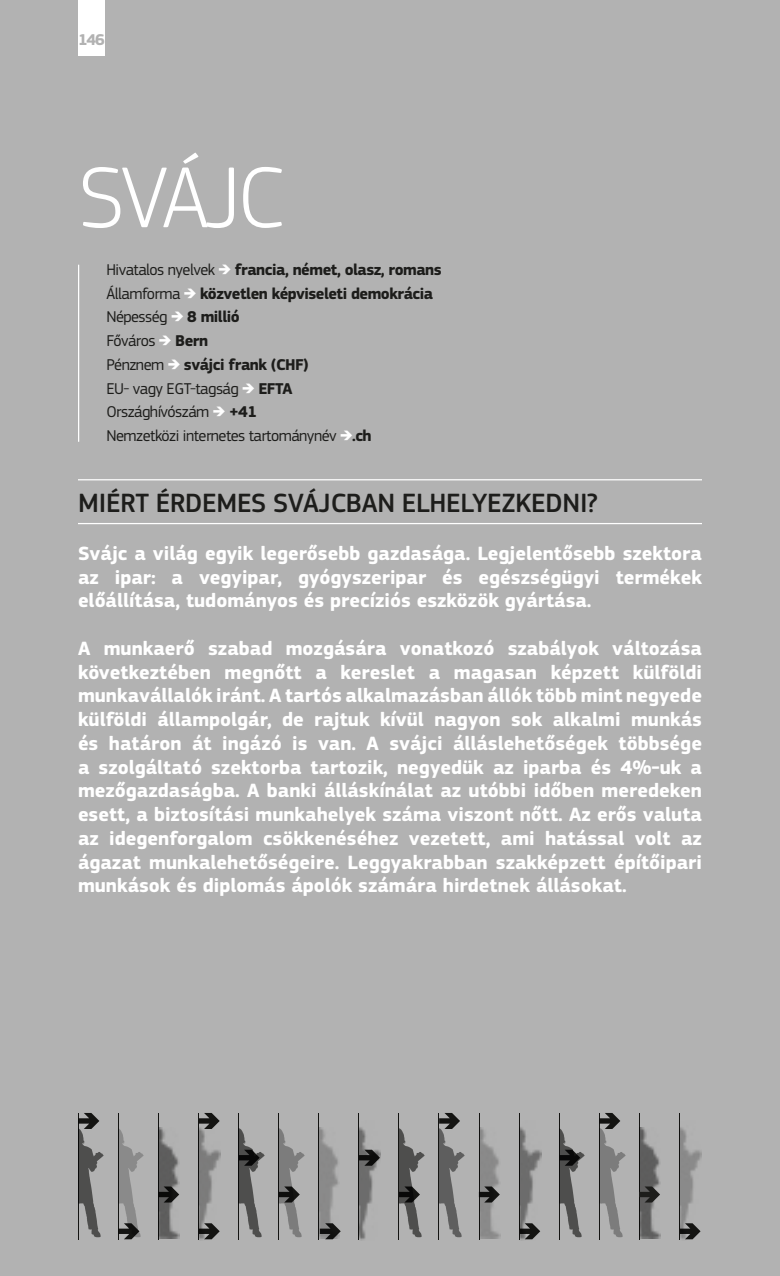
<style>
.page{position:relative;width:780px;height:1276px;background:#b2b2b2}
.page>*{position:absolute;margin:0;border:0;box-sizing:border-box;transform-origin:0 0}
.title_1{font:300 90px "PF Square Sans Pro";letter-spacing:-.05em;color:#fff}
.title_2_countries_1{font:500 27.5px "PF Square Sans Pro";letter-spacing:-.01em;color:#1d1d1b}
.summary_intro{font:700 20px/23.8px "PF Square Sans Pro";color:#fff;text-align:justify}
.summary{font:700 16.25px "PF Square Sans Pro";letter-spacing:-.03em;color:#1d1d1b}
.summary-2{font:16.25px "PF Square Sans Pro";letter-spacing:-.03em;color:#1d1d1b}
.t1{font:700 16.25px "PF Square Sans Pro";color:#b2b2b2}
.s1{font-weight:400}
.s2{font-weight:900;color:#fff}
.s3{font-weight:700}
</style>
<div class="page">
<div style="left:78px;top:0;width:27px;height:55px;background:#fff"></div>
<img style="left:119px;top:1129px;width:25px;height:108px">
<hr style="left:118px;top:1113px;width:1px;height:126px;background:#1d1d1b">
<svg style="left:118px;top:1223px;width:21px;height:16px"></svg>
<img style="left:279px;top:1128px;width:26px;height:109px">
<hr style="left:278px;top:1113px;width:1px;height:126px;background:#1d1d1b">
<svg style="left:279px;top:1186px;width:21px;height:16px"></svg>
<img style="left:439px;top:1129px;width:26px;height:108px">
<hr style="left:438px;top:1113px;width:1px;height:126px;background:#1d1d1b">
<svg style="left:439px;top:1113px;width:21px;height:16px"></svg>
<img style="left:600px;top:1129px;width:26px;height:108px">
<hr style="left:599px;top:1113px;width:1px;height:126px;background:#1d1d1b">
<svg style="left:599px;top:1113px;width:21px;height:16px"></svg>
<img style="left:79px;top:1129px;width:25px;height:108px">
<hr style="left:78px;top:1113px;width:1px;height:126px;background:#1d1d1b">
<svg style="left:78px;top:1113px;width:21px;height:16px"></svg>
<img style="left:239px;top:1128px;width:26px;height:109px">
<hr style="left:238px;top:1113px;width:1px;height:126px;background:#1d1d1b">
<svg style="left:239px;top:1149px;width:21px;height:16px"></svg>
<img style="left:399px;top:1128px;width:26px;height:109px">
<hr style="left:398px;top:1113px;width:1px;height:126px;background:#1d1d1b">
<svg style="left:399px;top:1186px;width:21px;height:16px"></svg>
<img style="left:560px;top:1129px;width:25px;height:108px">
<hr style="left:559px;top:1113px;width:1px;height:126px;background:#1d1d1b">
<svg style="left:559px;top:1149px;width:21px;height:16px"></svg>
<img style="left:159px;top:1127px;width:20px;height:111px">
<hr style="left:158px;top:1113px;width:1px;height:126px;background:#1d1d1b">
<svg style="left:158px;top:1186px;width:21px;height:16px"></svg>
<img style="left:319px;top:1127px;width:19px;height:111px">
<hr style="left:318px;top:1113px;width:1px;height:126px;background:#1d1d1b">
<svg style="left:320px;top:1223px;width:21px;height:16px"></svg>
<img style="left:480px;top:1127px;width:20px;height:111px">
<hr style="left:479px;top:1113px;width:1px;height:126px;background:#1d1d1b">
<svg style="left:479px;top:1186px;width:21px;height:16px"></svg>
<img style="left:640px;top:1127px;width:20px;height:111px">
<hr style="left:639px;top:1113px;width:1px;height:126px;background:#1d1d1b">
<svg style="left:639px;top:1186px;width:21px;height:16px"></svg>
<img style="left:199px;top:1129px;width:21px;height:111px">
<hr style="left:198px;top:1113px;width:1px;height:126px;background:#1d1d1b">
<svg style="left:199px;top:1223px;width:21px;height:16px"></svg>
<svg style="left:199px;top:1113px;width:21px;height:16px"></svg>
<img style="left:359px;top:1127px;width:22px;height:113px">
<hr style="left:358px;top:1113px;width:1px;height:126px;background:#1d1d1b">
<svg style="left:359px;top:1149px;width:21px;height:16px"></svg>
<img style="left:519px;top:1127px;width:22px;height:113px">
<hr style="left:519px;top:1113px;width:1px;height:126px;background:#1d1d1b">
<svg style="left:519px;top:1223px;width:21px;height:16px"></svg>
<img style="left:679px;top:1127px;width:22px;height:113px">
<hr style="left:679px;top:1113px;width:1px;height:126px;background:#1d1d1b">
<svg style="left:679px;top:1223px;width:21px;height:16px"></svg>
<hr style="left:78px;top:265px;width:1px;height:177px;background:#fff">
<hr style="left:78px;top:479px;width:624px;height:1px;background:#fff">
<hr style="left:78px;top:523px;width:624px;height:1px;background:#fff">
<p class="t1" style="left:78px;top:30px;width:28px">146</p>
<p class="title_1" style="left:79px;top:145px;width:206px">SVÁJC</p>
<p class="summary" style="left:106px;top:260px;width:337px"><span class="s1">Hivatalos nyelvek</span> <span class="s2">➔</span> francia, német, olasz, romans</p>
<p class="summary" style="left:106px;top:283px;width:328px"><span class="s1">Államforma</span> <span class="s2">➔</span> közvetlen képviseleti demokrácia</p>
<p class="summary-2" style="left:106px;top:307px;width:135px">Népesség <span class="s2">➔</span> <span class="s3">8 millió</span></p>
<p class="summary-2" style="left:106px;top:331px;width:103px">Főváros <span class="s2">➔</span> <span class="s3">Bern</span></p>
<p class="summary" style="left:106px;top:355px;width:204px"><span class="s1">Pénznem</span> <span class="s2">➔</span> svájci frank (CHF)</p>
<p class="summary-2" style="left:106px;top:379px;width:187px">EU- vagy EGT-tagság <span class="s2">➔</span> <span class="s3">EFTA</span></p>
<p class="summary-2" style="left:106px;top:402px;width:152px">Országhívószám <span class="s2">➔</span> <span class="s3">+41</span></p>
<p class="summary-2" style="left:106px;top:426px;width:267px">Nemzetközi internetes tartománynév <span class="s2">➔</span><span class="s3">.ch</span></p>
<p class="title_2_countries_1" style="left:78px;top:487px;width:521px">MIÉRT ÉRDEMES SVÁJCBAN ELHELYEZKEDNI?</p>
<p class="summary_intro" style="left:78px;top:542px;width:625px">Svájc a világ egyik legerősebb gazdasága. Legjelentősebb szektora az ipar: a vegyipar, gyógyszeripar és egészségügyi termékek előállítása, tudományos és precíziós eszközök gyártása.</p>
<p class="summary_intro" style="left:78px;top:637px;width:625px">A munkaerő szabad mozgására vonatkozó szabályok változása következtében megnőtt a kereslet a magasan képzett külföldi munkavállalók iránt. A tartós alkalmazásban állók több mint negyede külföldi állampolgár, de rajtuk kívül nagyon sok alkalmi munkás és határon át ingázó is van. A svájci álláslehetőségek többsége a szolgáltató szektorba tartozik, negyedük az iparba és 4%-uk a mezőgazdaságba. A banki álláskínálat az utóbbi időben meredeken esett, a biztosítási munkahelyek száma viszont nőtt. Az erős valuta az idegenforgalom csökkenéséhez vezetett, ami hatással volt az ágazat munkalehetőségeire. Leggyakrabban szakképzett építőipari munkások és diplomás ápolók számára hirdetnek állásokat.</p>
</div>
